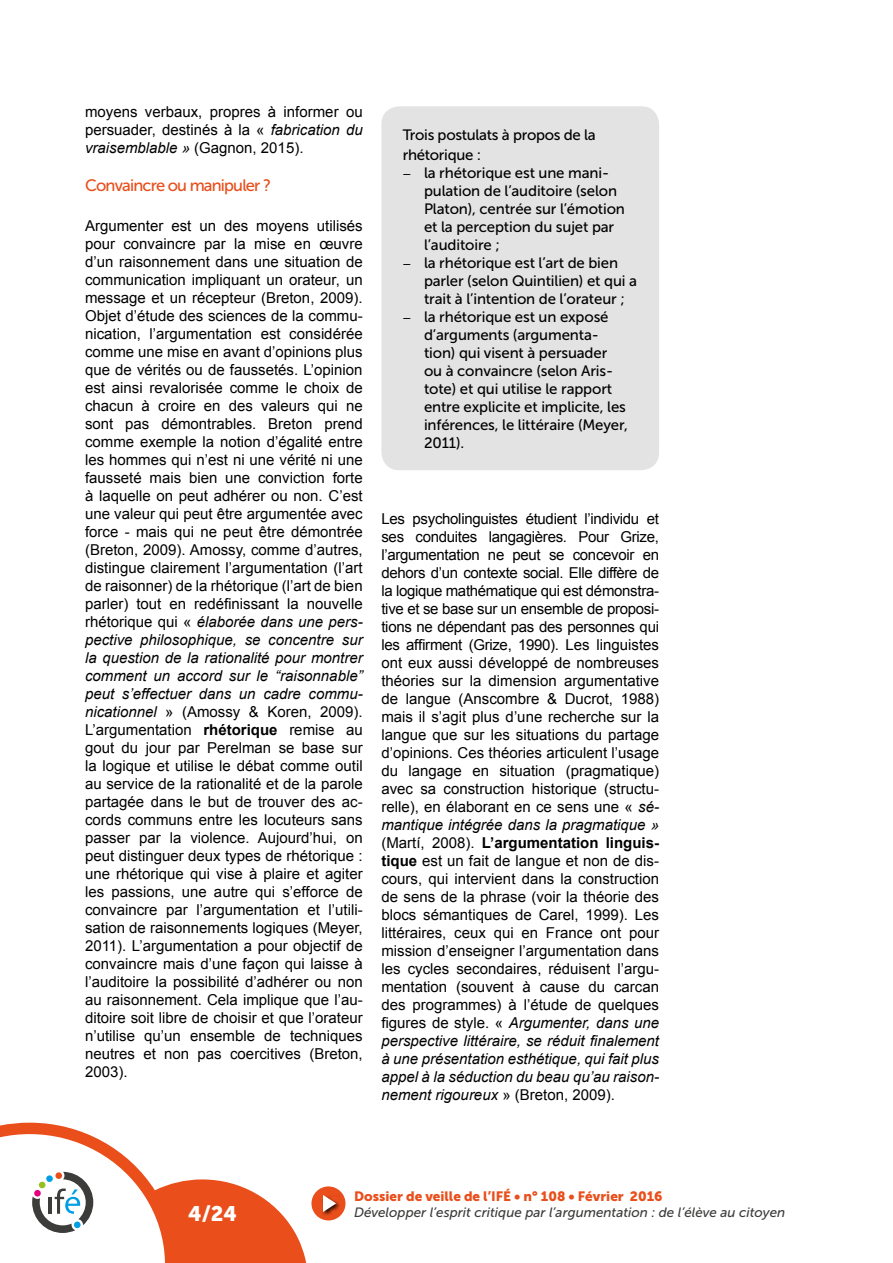
<style>
.page{position:relative;width:893px;height:1263px;background:#fff}
.page>*{position:absolute;margin:0;border:0;box-sizing:border-box;transform-origin:0 0}
.t1{font:21px "Museo Sans 900";color:#fff}
.t2{font:16.5px "Museo Sans 500";letter-spacing:-.05em;color:#e94e1b}
.t3{font:15px/18px "Arial";color:#000;text-align:justify}
.t4{font:15px/19.8px "Museo Sans 500";letter-spacing:-.01em;color:#000}
.t5{font:italic 13.5px "Museo Sans 500";color:#3c3c3b}
.t6{font:13.5px "Museo Sans 900";color:#e94e1b}
.s1{font-style:italic}
.s2{font-weight:700}
</style>
<div class="page">
<div style="left:311px;top:1186px;width:34px;height:34px;background:#e94e1b;border-radius:50%"></div>
<div style="left:323px;top:1194px;width:17px;height:21px;background:#000;opacity:.75"></div>
<svg style="left:323px;top:1195px;width:13px;height:17px"></svg>
<svg style="left:0;top:1123px;width:306px;height:140px"></svg>
<div style="left:39px;top:1181px;width:7px;height:7px;background:#95c11f;border-radius:50%"></div>
<div style="left:46px;top:1175px;width:7px;height:7px;background:#009fe3;border-radius:50%"></div>
<div style="left:55px;top:1172px;width:7px;height:7px;background:#e94e1b;border-radius:50%"></div>
<div style="left:74px;top:1221px;width:7px;height:7px;background:#009fe3;border-radius:50%"></div>
<div style="left:34px;top:1190px;width:7px;height:7px;background:#e6007d;border-radius:50%"></div>
<div style="left:381px;top:106px;width:278px;height:364px;background:#e3e3e3;border-radius:18px"></div>
<p class="t3" style="left:85px;top:103px;width:279px">moyens verbaux, propres à informer ou persuader, destinés à la « <span class="s1">fabrication du vraisemblable »</span> (Gagnon, 2015).</p>
<p class="t2" style="left:85px;top:176px;width:188px">Convaincre ou manipuler ?</p>
<p class="t3" style="left:85px;top:217px;width:279px">Argumenter est un des moyens utilisés pour convaincre par la mise en œuvre d’un raisonnement dans une situation de communication impliquant un orateur, un message et un récepteur (Breton, 2009).<br>Objet d’étude des sciences de la commu&shy;nication, l’argumentation est considérée comme une mise en avant d’opinions plus que de vérités ou de faussetés. L’opinion est ainsi revalorisée comme le choix de chacun à croire en des valeurs qui ne sont pas démontrables. Breton prend comme exemple la notion d’égalité entre les hommes qui n’est ni une vérité ni une fausseté mais bien une conviction forte à laquelle on peut adhérer ou non. C’est une valeur qui peut être argumentée avec force - mais qui ne peut être démontrée (Breton, 2009). Amossy, comme d’autres, distingue clairement l’argumentation (l’art de raisonner) de la rhétorique (l’art de bien parler) tout en redéfinissant la nouvelle rhétorique qui « <span class="s1">élaborée dans une pers&shy;pective philosophique, se concentre sur la question de la rationalité pour montrer comment un accord sur le “raisonnable” peut s’effectuer dans un cadre commu&shy;nicationnel</span> » (Amossy &amp; Koren, 2009).<br>L’argumentation <span class="s2">rhétorique</span> remise au gout du jour par Perelman se base sur la logique et utilise le débat comme outil au service de la rationalité et de la parole partagée dans le but de trouver des ac&shy;cords communs entre les locuteurs sans passer par la violence. Aujourd’hui, on peut distinguer deux types de rhétorique : une rhétorique qui vise à plaire et agiter les passions, une autre qui s’efforce de convaincre par l’argumentation et l’utili&shy;sation de raisonnements logiques (Meyer, 2011). L’argumentation a pour objectif de convaincre mais d’une façon qui laisse à l’auditoire la possibilité d’adhérer ou non au raisonnement. Cela implique que l’au&shy;ditoire soit libre de choisir et que l’orateur n’utilise qu’un ensemble de techniques neutres et non pas coercitives (Breton, 2003).</p>
<p class="t4" style="left:403px;top:125px;width:194px">Trois postulats à propos de la rhétorique :</p>
<p class="t4" style="left:403px;top:163px;width:208px">− la rhétorique est une mani-</p>
<p class="t4" style="left:424px;top:181px;width:195px">pulation de l’auditoire (selon</p>
<p class="t4" style="left:424px;top:199px;width:202px">Platon), centrée sur l’émotion</p>
<p class="t4" style="left:424px;top:217px;width:192px">et la perception du sujet par</p>
<p class="t4" style="left:424px;top:235px;width:77px">l’auditoire ;</p>
<p class="t4" style="left:403px;top:253px;width:217px">− la rhétorique est l’art de bien</p>
<p class="t4" style="left:424px;top:271px;width:215px">parler (selon Quintilien) et qui a</p>
<p class="t4" style="left:424px;top:289px;width:202px">trait à l’intention de l’orateur ;</p>
<p class="t4" style="left:403px;top:307px;width:207px">− la rhétorique est un exposé</p>
<p class="t4" style="left:424px;top:325px;width:176px">d’arguments (argumenta-</p>
<p class="t4" style="left:424px;top:343px;width:185px">tion) qui visent à persuader</p>
<p class="t4" style="left:424px;top:361px;width:191px">ou à convaincre (selon Aris-</p>
<p class="t4" style="left:424px;top:379px;width:190px">tote) et qui utilise le rapport</p>
<p class="t4" style="left:424px;top:397px;width:203px">entre explicite et implicite, les</p>
<p class="t4" style="left:424px;top:415px;width:205px">inférences, le littéraire (Meyer,</p>
<p class="t4" style="left:424px;top:433px;width:42px">2011).</p>
<p class="t3" style="left:381px;top:510px;width:279px">Les psycholinguistes étudient l’individu et ses conduites langagières. Pour Grize, l’argumentation ne peut se concevoir en dehors d’un contexte social. Elle diffère de la logique mathématique qui est démonstra&shy;tive et se base sur un ensemble de proposi&shy;tions ne dépendant pas des personnes qui les affirment (Grize, 1990). Les linguistes ont eux aussi développé de nombreuses théories sur la dimension argumentative de langue (Anscombre &amp; Ducrot, 1988) mais il s’agit plus d’une recherche sur la langue que sur les situations du partage d’opinions. Ces théories articulent l’usage du langage en situation (pragmatique) avec sa construction historique (structu&shy;relle), en élaborant en ce sens une « <span class="s1">sé&shy;mantique intégrée dans la pragmatique » </span>(Martí, 2008). <span class="s2">L’argumentation linguis&shy;tique</span> est un fait de langue et non de dis&shy;cours, qui intervient dans la construction de sens de la phrase (voir la théorie des blocs sémantiques de Carel, 1999). Les littéraires, ceux qui en France ont pour mission d’enseigner l’argumentation dans les cycles secondaires, réduisent l’argu&shy;mentation (souvent à cause du carcan des programmes) à l’étude de quelques figures de style. « <span class="s1">Argumenter, dans une perspective littéraire, se réduit finalement à une présentation esthétique, qui fait plus appel à la séduction du beau qu’au raison&shy;nement rigoureux</span> » (Breton, 2009).</p>
<p class="t6" style="left:354px;top:1188px;width:310px">Dossier de veille de l’IFÉ • n° 108 • Février 2016</p>
<h1 class="t1" style="left:188px;top:1202px;width:50px">4/24</h1>
<p class="t5" style="left:354px;top:1205px;width:433px">Développer l’esprit critique par l’argumentation : de l’élève au citoyen</p>
</div>
